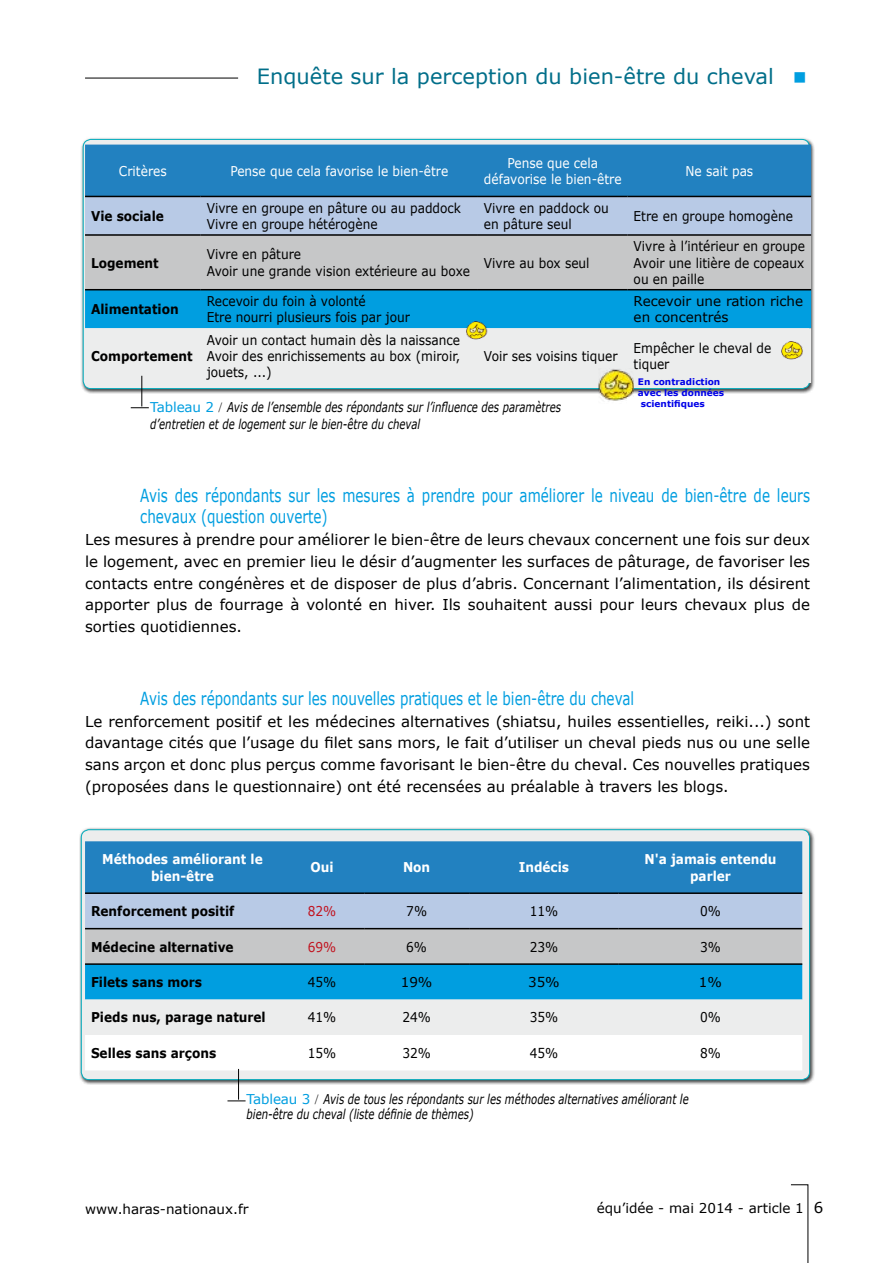
<style>
.page{position:relative;width:893px;height:1263px;background:#fff}
.page>*{position:absolute;margin:0;border:0;box-sizing:border-box;transform-origin:0 0}
.t1{font:21px "Verdana";color:#006e89}
.t2{font:18px/21px "Verdana";color:#009ee0;scale:.75 1}
.t3{font:15px/21.8px "Verdana";color:#000;text-align:justify}
.t4{font:13.5px/16.2px "Verdana";color:#000;scale:.9 1}
.t5{font:italic 13.5px/16.5px "Verdana";color:#000;scale:.75 1}
.t6{font:700 13.5px "Verdana";color:#000;scale:.9 1}
.t7{font:13.5px/16.2px "Verdana";color:#000}
.t8{font:13.5px/16.2px "Verdana";color:#fff;text-align:center;scale:.9 1}
.t9{font:700 13.5px/16.2px "Verdana";color:#fff;text-align:center;scale:.9 1}
.t10{font:13.5px "Verdana";color:#c1121e;scale:.9 1}
.t11{font:700 9px "Verdana";color:#0000e8}
.s1{color:#009ee0}
.s2{font-style:normal;color:#009ee0}
.s3{font-family:"Times New Roman";font-style:normal}
.s4{font-size:15px}
</style>
<div class="page">
<hr style="left:85px;top:78px;width:153px;height:1px;background:#000">
<svg style="left:791px;top:1184px;width:18px;height:79px"></svg>
<div style="left:79px;top:827px;width:736px;height:258px;background:#000;opacity:.75"></div>
<div style="left:81px;top:830px;width:729px;height:250px;background:#eceded;border-radius:8px"></div>
<div style="left:81px;top:829px;width:729px;height:251px;border:1px solid #00adbe;border-radius:8px"></div>
<svg style="left:85px;top:841px;width:717px;height:229px"></svg>
<hr style="left:85px;top:928px;width:195px;height:1px;background:#000">
<hr style="left:364px;top:928px;width:105px;height:1px;background:#000">
<hr style="left:469px;top:928px;width:150px;height:1px;background:#000">
<hr style="left:85px;top:963px;width:195px;height:2px;background:#000">
<hr style="left:364px;top:963px;width:105px;height:2px;background:#000">
<hr style="left:469px;top:963px;width:150px;height:2px;background:#000">
<hr style="left:280px;top:928px;width:84px;height:1px;background:#000">
<hr style="left:280px;top:963px;width:84px;height:2px;background:#000">
<hr style="left:85px;top:892px;width:195px;height:2px;background:#000">
<hr style="left:280px;top:892px;width:84px;height:2px;background:#000">
<hr style="left:364px;top:892px;width:105px;height:2px;background:#000">
<hr style="left:469px;top:892px;width:150px;height:2px;background:#000">
<hr style="left:619px;top:892px;width:183px;height:2px;background:#000">
<hr style="left:619px;top:928px;width:183px;height:1px;background:#000">
<hr style="left:619px;top:963px;width:183px;height:2px;background:#000">
<div style="left:81px;top:137px;width:734px;height:257px;background:#000;opacity:.75"></div>
<div style="left:83px;top:139px;width:727px;height:250px;background:#eceded;border-radius:8px"></div>
<svg style="left:85px;top:145px;width:726px;height:238px"></svg>
<hr style="left:85px;top:234px;width:116px;height:2px;background:#000">
<hr style="left:478px;top:234px;width:150px;height:2px;background:#000">
<hr style="left:85px;top:289px;width:116px;height:1px;background:#000">
<hr style="left:478px;top:289px;width:150px;height:1px;background:#000">
<hr style="left:201px;top:234px;width:277px;height:2px;background:#000">
<hr style="left:201px;top:289px;width:277px;height:1px;background:#000">
<hr style="left:85px;top:196px;width:116px;height:1px;background:#000">
<hr style="left:201px;top:196px;width:277px;height:1px;background:#000">
<hr style="left:478px;top:196px;width:150px;height:1px;background:#000">
<hr style="left:628px;top:196px;width:183px;height:1px;background:#000">
<hr style="left:628px;top:234px;width:183px;height:2px;background:#000">
<hr style="left:628px;top:289px;width:183px;height:1px;background:#000">
<img style="left:462px;top:313px;width:32px;height:35px">
<img style="left:599px;top:368px;width:34px;height:34px">
<img style="left:778px;top:333px;width:31px;height:35px">
<svg style="left:131px;top:407px;width:18px;height:1px"></svg>
<hr style="left:141px;top:376px;width:1px;height:30px;background:#000">
<svg style="left:227px;top:1100px;width:19px;height:1px"></svg>
<hr style="left:238px;top:1069px;width:1px;height:31px;background:#000">
<h1 class="t1" style="left:257px;top:63px;width:551px">Enquête sur la perception du bien-être du cheval <span class="s1">■</span></h1>
<p class="t8" style="left:119px;top:162px;width:55px">Critères</p>
<p class="t8" style="left:230px;top:162px;width:244px">Pense que cela favorise le bien-être</p>
<p class="t8" style="left:484px;top:154px;width:154px">Pense que cela défavorise le bien-être</p>
<p class="t8" style="left:685px;top:162px;width:77px">Ne sait pas</p>
<p class="t6" style="left:91px;top:207px;width:82px">Vie sociale</p>
<p class="t4" style="left:207px;top:199px;width:284px">Vivre en groupe en pâture ou au paddock<br>Vivre en groupe hétérogène</p>
<p class="t4" style="left:484px;top:199px;width:140px">Vivre en paddock ou en pâture seul</p>
<p class="t4" style="left:634px;top:207px;width:178px">Etre en groupe homogène</p>
<p class="t6" style="left:91px;top:254px;width:77px">Logement</p>
<p class="t4" style="left:207px;top:246px;width:294px">Vivre en pâture<br>Avoir une grande vision extérieure au boxe</p>
<p class="t4" style="left:484px;top:254px;width:119px">Vivre au box seul</p>
<p class="t4" style="left:634px;top:238px;width:192px;text-align:justify">Vivre à l’intérieur en groupe Avoir une litière de copeaux ou en paille</p>
<p class="t6" style="left:91px;top:301px;width:99px">Alimentation</p>
<p class="t4" style="left:207px;top:293px;width:227px">Recevoir du foin à volonté<br>Etre nourri plusieurs fois par jour</p>
<p class="t7" style="left:634px;top:293px;width:171px">Recevoir une ration riche en concentrés</p>
<p class="t6" style="left:91px;top:347px;width:114px">Comportement</p>
<p class="t4" style="left:207px;top:331px;width:283px;text-align:justify">Avoir un contact humain dès la naissance Avoir des enrichissements au box (miroir, jouets, ...)</p>
<p class="t4" style="left:484px;top:347px;width:150px">Voir ses voisins tiquer</p>
<p class="t4" style="left:634px;top:339px;width:155px">Empêcher le cheval de tiquer</p>
<p class="t11" style="left:638px;top:376px;width:84px">En contradiction</p>
<p class="t11" style="left:638px;top:387px;width:88px">avec les données</p>
<p class="t11" style="left:641px;top:398px;width:65px">scientifiques</p>
<p class="t5" style="left:150px;top:399px;width:549px"><span class="s2">Tableau 2</span> <span class="s3">/</span> Avis de l’ensemble des répondants sur l’influence des paramètres d’entretien et de logement sur le bien-être du cheval</p>
<p class="t2" style="left:140px;top:485px;width:894px">Avis des répondants sur les mesures à prendre pour améliorer le niveau de bien-être de leurs chevaux (question ouverte)</p>
<p class="t3" style="left:85px;top:528px;width:726px">Les mesures à prendre pour améliorer le bien-être de leurs chevaux concernent une fois sur deux le logement, avec en premier lieu le désir d’augmenter les surfaces de pâturage, de favoriser les contacts entre congénères et de disposer de plus d’abris. Concernant l’alimentation, ils désirent apporter plus de fourrage à volonté en hiver. Ils souhaitent aussi pour leurs chevaux plus de sorties quotidiennes.</p>
<p class="t2" style="left:140px;top:687px;width:660px">Avis des répondants sur les nouvelles pratiques et le bien-être du cheval</p>
<p class="t3" style="left:85px;top:710px;width:726px">Le renforcement positif et les médecines alternatives (shiatsu, huiles essentielles, reiki...) sont davantage cités que l’usage du filet sans mors, le fait d’utiliser un cheval pieds nus ou une selle sans arçon et donc plus perçus comme favorisant le bien-être du cheval. Ces nouvelles pratiques (proposées dans le questionnaire) ont été recensées au préalable à travers les blogs.</p>
<p class="t9" style="left:102px;top:851px;width:180px">Méthodes améliorant le bien-être</p>
<p class="t9" style="left:311px;top:859px;width:27px">Oui</p>
<p class="t9" style="left:403px;top:859px;width:32px">Non</p>
<p class="t9" style="left:519px;top:859px;width:57px">Indécis</p>
<p class="t9" style="left:644px;top:851px;width:148px">N'a jamais entendu parler</p>
<p class="t6" style="left:91px;top:902px;width:161px">Renforcement positif</p>
<p class="t10" style="left:308px;top:902px;width:33px">82%</p>
<p class="t4" style="left:406px;top:903px;width:25px">7%</p>
<p class="t4" style="left:530px;top:903px;width:33px">11%</p>
<p class="t4" style="left:700px;top:903px;width:25px">0%</p>
<p class="t6" style="left:91px;top:938px;width:160px">Médecine alternative</p>
<p class="t10" style="left:308px;top:938px;width:33px">69%</p>
<p class="t4" style="left:406px;top:938px;width:25px">6%</p>
<p class="t4" style="left:530px;top:938px;width:33px">23%</p>
<p class="t4" style="left:700px;top:938px;width:25px">3%</p>
<p class="t6" style="left:91px;top:973px;width:125px">Filets sans mors</p>
<p class="t4" style="left:308px;top:973px;width:33px">45%</p>
<p class="t7" style="left:401px;top:973px;width:33px">19%</p>
<p class="t7" style="left:528px;top:973px;width:33px">35%</p>
<p class="t7" style="left:699px;top:973px;width:25px">1%</p>
<p class="t6" style="left:91px;top:1009px;width:196px">Pieds nus, parage naturel</p>
<p class="t4" style="left:308px;top:1009px;width:33px">41%</p>
<p class="t4" style="left:402px;top:1009px;width:33px">24%</p>
<p class="t4" style="left:530px;top:1009px;width:33px">35%</p>
<p class="t4" style="left:700px;top:1009px;width:25px">0%</p>
<p class="t6" style="left:91px;top:1044px;width:141px">Selles sans arçons</p>
<p class="t4" style="left:308px;top:1044px;width:33px">15%</p>
<p class="t4" style="left:402px;top:1044px;width:33px">32%</p>
<p class="t4" style="left:530px;top:1044px;width:33px">45%</p>
<p class="t4" style="left:700px;top:1044px;width:25px">8%</p>
<p class="t5" style="left:247px;top:1091px;width:591px;line-height:15px"><span class="s2">Tableau 3</span> <span class="s3">/</span> Avis de tous les répondants sur les méthodes alternatives améliorant le bien-être du cheval (liste définie de thèmes)</p>
<p class="t7" style="left:85px;top:1201px;width:165px">www.haras-nationaux.fr</p>
<p class="t7" style="left:597px;top:1200px;width:228px">équ’idée - mai 2014 - article 1 <span class="s4">6</span></p>
</div>
